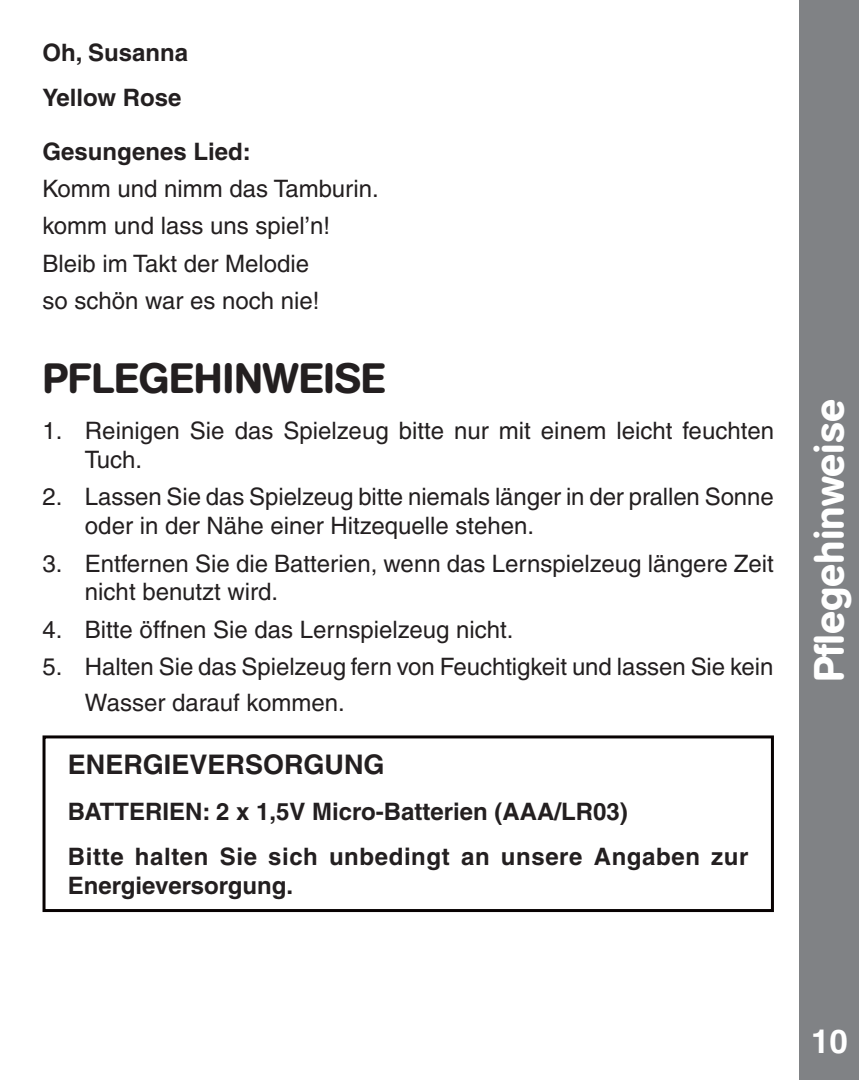
<style>
.page{position:relative;width:859px;height:1080px;background:#fff}
.page>*{position:absolute;margin:0;border:0;box-sizing:border-box;transform-origin:0 0}
.t1{font:500 42px "AG Book Rounded";color:#231f20}
.t2{font:500 42px "AG Book Rounded";color:#fff}
.t3{font:700 33px "Helvetica";color:#fff}
.t4{font:700 27px "Helvetica";color:#231f20}
.t5{font:24px/37.2px "Helvetica";color:#231f20}
.t6{font:700 24px/45.9px "Helvetica";letter-spacing:.025em;color:#231f20}
.t7{font:700 24px/44.4px "Helvetica";color:#231f20}
</style>
<div class="page">
<div style="left:799px;top:0;width:60px;height:1080px;background:#808285"></div>
<div style="left:43px;top:735px;width:731px;height:177px;border:3px solid #080202"></div>
<p class="t7" style="left:42px;top:30px;width:147px">Oh, Susanna<br>Yellow Rose</p>
<p class="t7" style="left:42px;top:129px;width:210px">Gesungenes Lied:</p>
<p class="t5" style="left:42px;top:170px;width:338px">Komm und nimm das Tamburin. komm und lass uns spiel’n!<br>Bleib im Takt der Melodie<br>so schön war es noch nie!</p>
<h1 class="t1" style="left:42px;top:354px;width:344px">PFLEGEHINWEISE</h1>
<p class="t5" style="left:85px;top:416px;width:691px;line-height:28.8px;text-indent:-43px">1. Reinigen Sie das Spielzeug bitte nur mit einem leicht feuchten<br>Tuch.</p>
<p class="t5" style="left:85px;top:483px;width:690px;line-height:28.8px;text-indent:-43px">2. Lassen Sie das Spielzeug bitte niemals länger in der prallen Sonne oder in der Nähe einer Hitzequelle stehen.</p>
<p class="t5" style="left:85px;top:549px;width:690px;line-height:28.8px;text-indent:-43px">3. Entfernen Sie die Batterien, wenn das Lernspielzeug längere Zeit nicht benutzt wird.</p>
<p class="t5" style="left:42px;top:611px;width:472px">4. Bitte öffnen Sie das Lernspielzeug nicht.</p>
<p class="t5" style="left:85px;top:648px;width:690px;line-height:36px;text-indent:-43px">5. Halten Sie das Spielzeug fern von Feuchtigkeit und lassen Sie kein<br>Wasser darauf kommen.</p>
<p class="t4" style="left:68px;top:748px;width:318px">ENERGIEVERSORGUNG</p>
<p class="t6" style="left:68px;top:788px;width:682px">BATTERIEN: 2 x 1,5V Micro-Batterien (AAA/LR03)<br>Bitte halten Sie sich unbedingt an unsere Angaben zur</p>
<p class="t7" style="left:68px;top:863px;width:227px">Energieversorgung.</p>
<h1 class="t2" style="left:805px;top:682px;width:284px;rotate:-90deg">Pflegehinweise</h1>
<h2 class="t3" style="left:811px;top:1021px;width:38px">10</h2>
</div>
